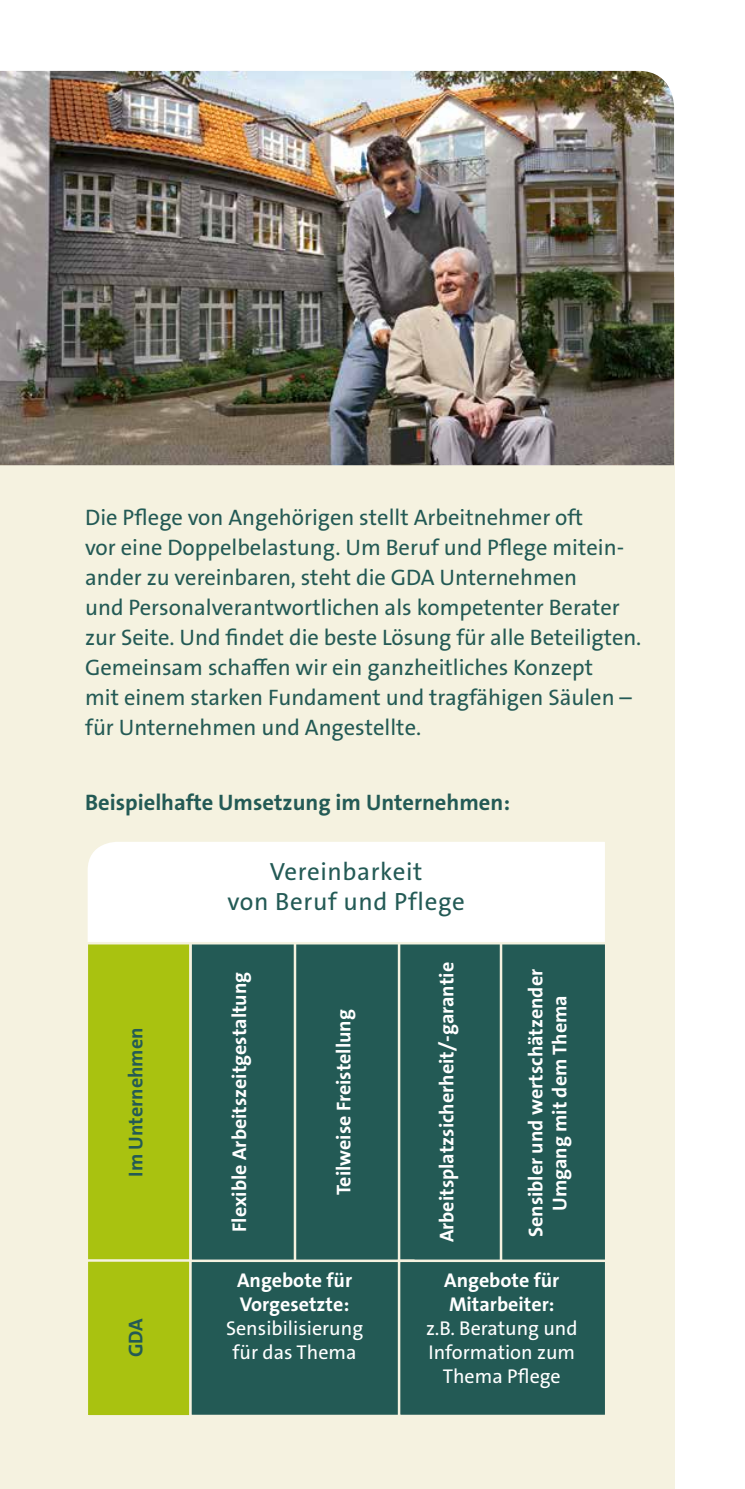
<style>
.page{position:relative;width:745px;height:1489px;background:#fff}
.page>*{position:absolute;margin:0;border:0;box-sizing:border-box;transform-origin:0 0}
.t1{font:25px/30px "The Sans LP5 Plain";letter-spacing:.025em;color:#235a55;text-align:center}
.t2{font:22.5px/30px "The Sans LP5 Plain";color:#235a55}
.t3{font:22.5px "The Sans LP7 Bld";color:#235a55}
.t4{font:20px/24px "The Sans LP7 Bld";color:#fff}
.t5{font:20px/24px "The Sans LP5 Plain";color:#fff;text-align:center}
.t6{font:20px "The Sans LP7 Bld";color:#235a55}
</style>
<div class="page">
<div style="left:0;top:277px;width:673px;height:1211px;background:#f5f2e0"></div>
<img style="left:0;top:71px;width:673px;height:394px">
<div style="left:382px;top:917px;width:120px;height:359px;background:#235a55"></div>
<div style="left:189px;top:917px;width:119px;height:359px;background:#235a55;border:2px solid #f5f2e0"></div>
<div style="left:293px;top:917px;width:107px;height:359px;background:#235a55;border:2px solid #f5f2e0"></div>
<div style="left:499px;top:917px;width:108px;height:359px;background:#235a55;border:2px solid #f5f2e0"></div>
<div style="left:85px;top:917px;width:106px;height:359px;background:#a9c210;border:2px solid #f5f2e0"></div>
<div style="left:85px;top:842px;width:522px;height:103px;background:#fff"></div>
<div style="left:189px;top:1259px;width:225px;height:157px;background:#235a55;border:2px solid #f5f2e0"></div>
<div style="left:397px;top:1259px;width:210px;height:157px;background:#235a55;border:2px solid #f5f2e0"></div>
<div style="left:85px;top:1259px;width:106px;height:158px;background:#a9c210;border:2px solid #f5f2e0"></div>
<p class="t2" style="left:85px;top:503px;width:557px">Die Pflege von Angehörigen stellt Arbeitnehmer oft<br>vor eine Doppelbelastung. Um Beruf und Pflege mitein&shy;ander zu vereinbaren, steht die GDA Unternehmen<br>und Personalverantwortlichen als kompetenter Berater zur Seite. Und findet die beste Lösung für alle Beteiligten.<br>Gemeinsam schaffen wir ein ganzheitliches Konzept<br>mit einem starken Fundament und tragfähigen Säulen – für Unternehmen und Angestellte.</p>
<p class="t3" style="left:85px;top:788px;width:426px">Beispielhafte Umsetzung im Unternehmen:</p>
<p class="t6" style="left:123px;top:1176px;width:151px;rotate:-90deg">Im Unternehmen</p>
<p class="t6" style="left:123px;top:1357px;width:40px;rotate:-90deg">GDA</p>
<p class="t1" style="left:227px;top:856px;width:238px">Vereinbarkeit<br>von Beruf und Pflege</p>
<p class="t4" style="left:227px;top:1231px;width:261px;rotate:-90deg">Flexible Arbeitszeitgestaltung</p>
<p class="t4" style="left:331px;top:1195px;width:188px;rotate:-90deg">Teilweise Freistellung</p>
<p class="t4" style="left:434px;top:1242px;width:282px;rotate:-90deg">Arbeitsplatzsicherheit/-garantie</p>
<p class="t4" style="left:523px;top:1237px;width:270px;text-align:center;rotate:-90deg">Sensibler und wertschätzender<br>Umgang mit dem Thema</p>
<p class="t4" style="left:237px;top:1268px;width:116px">Angebote für<br>Vorgesetzte:</p>
<p class="t5" style="left:226px;top:1316px;width:138px">Sensibilisierung für das Thema</p>
<p class="t4" style="left:444px;top:1268px;width:116px">Angebote für<br>Mitarbeiter:</p>
<p class="t5" style="left:426px;top:1316px;width:153px">z.B. Beratung und<br>Information zum<br>Thema Pflege</p>
</div>
